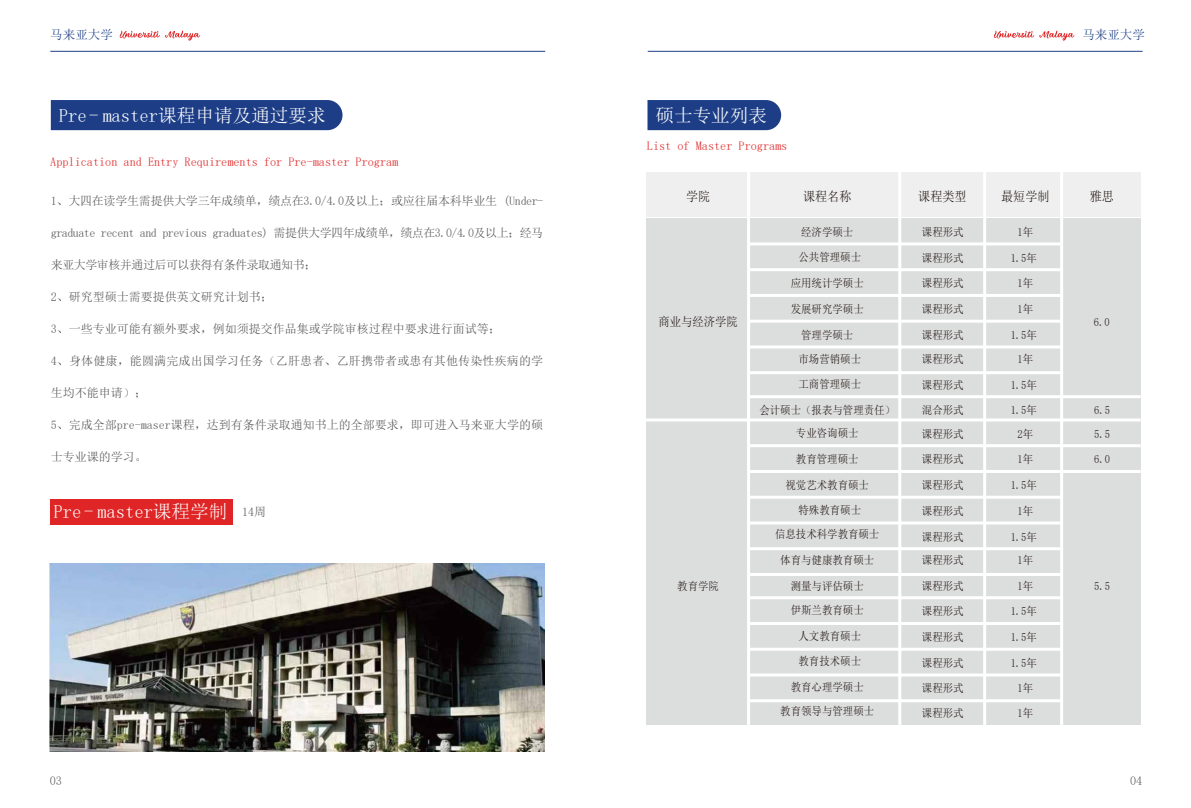
<style>
.page{position:relative;width:1191px;height:808px;background:#fff}
.page>*{position:absolute;margin:0;border:0;box-sizing:border-box;transform-origin:0 0}
.t1{font:18.6px "Alibaba Pu Hui Ti M G Bpc EUC H";color:#fff}
.t2{font:13.2px "Alibaba Pu Hui Ti R G Bpc EUC H";color:#221815;scale:.92 1}
.t3{font:12.5px "Alibaba Pu Hui Ti M G Bpc EUC H";color:#1d3e87}
.t4{font:12.4px "Alibaba Pu Hui Ti R G Bpc EUC H";color:#221815;scale:.92 1}
.t5{font:12.2px "Alibaba Pu Hui Ti R G Bpc EUC H";color:#df2525}
.t6{font:12.2px "Alibaba Pu Hui Ti R G Bpc EUC H";color:#595757}
.t7{font:12px "Alibaba Pu Hui Ti R G Bpc EUC H";color:#595757}
.t8{font:12px "Alibaba Pu Hui Ti R G Bpc EUC H";letter-spacing:-.04em;color:#595757}
.t9{font:12px "Alibaba Pu Hui Ti R G Bpc EUC H";letter-spacing:-.02em;color:#595757}
.t10{font:11.4px/24.1px "Alibaba Pu Hui Ti R G Bpc EUC H";color:#221815;text-align:center;scale:.92 1}
.s1{font-family:"Alibaba Pu Hui Ti R G Bpc EUC H";font-size:12px;color:#595757}
</style>
<div class="page">
<svg style="left:120px;top:31px;width:80px;height:10px"></svg>
<hr style="left:50px;top:51px;width:495px;height:1px;background:#1d3e87">
<svg style="left:994px;top:31px;width:80px;height:10px"></svg>
<hr style="left:647px;top:51px;width:495px;height:1px;background:#1d3e87">
<div style="left:51px;top:100px;width:291px;height:30px;background:#1d3e87"></div>
<div style="left:50px;top:499px;width:182px;height:25px;background:#df2525"></div>
<img style="left:49px;top:563px;width:496px;height:189px">
<div style="left:647px;top:100px;width:134px;height:30px;background:#1d3e87"></div>
<div style="left:646px;top:172px;width:494px;height:45px;background:#efefef"></div>
<div style="left:646px;top:219px;width:494px;height:506px;background:#dcdddd"></div>
<hr style="left:747px;top:171px;width:3px;height:554px;background:#fff">
<hr style="left:898px;top:171px;width:3px;height:554px;background:#fff">
<hr style="left:983px;top:171px;width:3px;height:554px;background:#fff">
<hr style="left:1060px;top:171px;width:3px;height:554px;background:#fff">
<hr style="left:748px;top:242px;width:312px;height:3px;background:#fff">
<hr style="left:749px;top:268px;width:312px;height:3px;background:#fff">
<hr style="left:749px;top:294px;width:312px;height:3px;background:#fff">
<hr style="left:749px;top:320px;width:312px;height:3px;background:#fff">
<hr style="left:749px;top:345px;width:312px;height:3px;background:#fff">
<hr style="left:749px;top:371px;width:312px;height:3px;background:#fff">
<hr style="left:749px;top:395px;width:391px;height:3px;background:#fff">
<hr style="left:645px;top:418px;width:495px;height:3px;background:#fff">
<hr style="left:749px;top:444px;width:391px;height:3px;background:#fff">
<hr style="left:749px;top:470px;width:391px;height:3px;background:#fff">
<hr style="left:749px;top:496px;width:312px;height:3px;background:#fff">
<hr style="left:749px;top:521px;width:312px;height:3px;background:#fff">
<hr style="left:749px;top:547px;width:311px;height:3px;background:#fff">
<hr style="left:749px;top:573px;width:312px;height:3px;background:#fff">
<hr style="left:749px;top:596px;width:312px;height:3px;background:#fff">
<hr style="left:749px;top:622px;width:312px;height:3px;background:#fff">
<hr style="left:749px;top:648px;width:312px;height:3px;background:#fff">
<hr style="left:749px;top:673px;width:312px;height:3px;background:#fff">
<hr style="left:749px;top:699px;width:312px;height:3px;background:#fff">
<p class="t3" style="left:50px;top:28px;width:64px">马来亚大学</p>
<p class="t3" style="left:1082px;top:28px;width:64px">马来亚大学</p>
<h1 class="t1" style="left:59px;top:106px;width:269px">Pre - master课程申请及通过要求</h1>
<p class="t5" style="left:50px;top:156px;width:349px">Application and Entry Requirements for Pre-master Program</p>
<p class="t9" style="left:51px;top:195px;width:494px">1、大四在读学生需提供大学三年成绩单，绩点在3.0/4.0及以上；或应往届本科毕业生 (Under-</p>
<p class="t8" style="left:51px;top:227px;width:494px">graduate recent and previous graduates) 需提供大学四年成绩单，绩点在3.0/4.0及以上；经马</p>
<p class="t8" style="left:51px;top:259px;width:267px">来亚大学审核并通过后可以获得有条件录取通知书；</p>
<p class="t7" style="left:51px;top:291px;width:223px">2、研究型硕士需要提供英文研究计划书；</p>
<p class="t7" style="left:51px;top:323px;width:451px">3、一些专业可能有额外要求，例如须提交作品集或学院审核过程中要求进行面试等；</p>
<p class="t7" style="left:51px;top:355px;width:494px">4、身体健康，能圆满完成出国学习任务（乙肝患者、乙肝携带者或患有其他传染性疾病的学</p>
<p class="t7" style="left:51px;top:387px;width:97px">生均不能申请）；</p>
<p class="t7" style="left:51px;top:419px;width:493px">5、完成全部pre-maser课程，达到有条件录取通知书上的全部要求，即可进入马来亚大学的硕</p>
<p class="t7" style="left:51px;top:451px;width:97px">士专业课的学习。</p>
<h1 class="t1" style="left:53px;top:502px;width:214px">Pre - master课程学制 <span class="s1">14周</span></h1>
<h1 class="t1" style="left:655px;top:106px;width:113px">硕士专业列表</h1>
<p class="t5" style="left:647px;top:139px;width:142px">List of Master Programs</p>
<p class="t2" style="left:686px;top:189px;width:28px">学院</p>
<p class="t2" style="left:803px;top:189px;width:54px">课程名称</p>
<p class="t2" style="left:918px;top:189px;width:54px">课程类型</p>
<p class="t2" style="left:1001px;top:189px;width:54px">最短学制</p>
<p class="t4" style="left:658px;top:315px;width:88px">商业与经济学院</p>
<p class="t10" style="left:677px;top:574px;width:47px">教育学院</p>
<p class="t10" style="left:801px;top:219px;width:58px">经济学硕士</p>
<p class="t10" style="left:922px;top:220px;width:47px">课程形式</p>
<p class="t10" style="left:1017px;top:220px;width:19px">1年</p>
<p class="t10" style="left:798px;top:245px;width:70px">公共管理硕士</p>
<p class="t10" style="left:922px;top:246px;width:47px">课程形式</p>
<p class="t10" style="left:1010px;top:246px;width:30px">1.5年</p>
<p class="t10" style="left:790px;top:271px;width:81px">应用统计学硕士</p>
<p class="t10" style="left:922px;top:271px;width:47px">课程形式</p>
<p class="t10" style="left:1017px;top:271px;width:19px">1年</p>
<p class="t10" style="left:790px;top:297px;width:81px">发展研究学硕士</p>
<p class="t10" style="left:922px;top:297px;width:47px">课程形式</p>
<p class="t10" style="left:1017px;top:297px;width:19px">1年</p>
<p class="t10" style="left:801px;top:323px;width:58px">管理学硕士</p>
<p class="t10" style="left:922px;top:323px;width:47px">课程形式</p>
<p class="t10" style="left:1010px;top:323px;width:30px">1.5年</p>
<p class="t10" style="left:798px;top:347px;width:70px">市场营销硕士</p>
<p class="t10" style="left:922px;top:347px;width:47px">课程形式</p>
<p class="t10" style="left:1017px;top:347px;width:19px">1年</p>
<p class="t10" style="left:798px;top:372px;width:70px">工商管理硕士</p>
<p class="t10" style="left:922px;top:372px;width:47px">课程形式</p>
<p class="t10" style="left:1010px;top:372px;width:30px">1.5年</p>
<p class="t10" style="left:759px;top:398px;width:149px">会计硕士（报表与管理责任）</p>
<p class="t10" style="left:922px;top:398px;width:47px">混合形式</p>
<p class="t10" style="left:1010px;top:398px;width:30px">1.5年</p>
<p class="t10" style="left:796px;top:421px;width:70px">专业咨询硕士</p>
<p class="t10" style="left:922px;top:421px;width:47px">课程形式</p>
<p class="t10" style="left:1017px;top:421px;width:19px">2年</p>
<p class="t10" style="left:796px;top:447px;width:70px">教育管理硕士</p>
<p class="t10" style="left:785px;top:472px;width:92px">视觉艺术教育硕士</p>
<p class="t10" style="left:775px;top:498px;width:115px">特殊教育硕士<br>信息技术科学教育硕士</p>
<p class="t10" style="left:780px;top:548px;width:104px">体育与健康教育硕士</p>
<p class="t10" style="left:790px;top:574px;width:81px;line-height:24.4px;text-align:left">测量与评估硕士伊斯兰教育硕士</p>
<p class="t10" style="left:798px;top:624px;width:70px">人文教育硕士</p>
<p class="t10" style="left:798px;top:649px;width:70px">教育技术硕士</p>
<p class="t10" style="left:780px;top:675px;width:104px">教育心理学硕士<br>教育领导与管理硕士</p>
<p class="t10" style="left:922px;top:447px;width:47px">课程形式</p>
<p class="t10" style="left:1017px;top:447px;width:19px">1年</p>
<p class="t10" style="left:922px;top:473px;width:47px">课程形式</p>
<p class="t10" style="left:1010px;top:473px;width:30px">1.5年</p>
<p class="t10" style="left:922px;top:499px;width:47px">课程形式</p>
<p class="t10" style="left:1017px;top:499px;width:19px">1年</p>
<p class="t10" style="left:922px;top:524px;width:47px">课程形式</p>
<p class="t10" style="left:1010px;top:524px;width:30px">1.5年</p>
<p class="t10" style="left:922px;top:548px;width:47px">课程形式</p>
<p class="t10" style="left:1017px;top:548px;width:19px">1年</p>
<p class="t10" style="left:922px;top:573px;width:47px">课程形式</p>
<p class="t10" style="left:1017px;top:573px;width:19px">1年</p>
<p class="t10" style="left:922px;top:599px;width:47px">课程形式</p>
<p class="t10" style="left:1010px;top:599px;width:30px">1.5年</p>
<p class="t10" style="left:922px;top:625px;width:47px">课程形式</p>
<p class="t10" style="left:1010px;top:625px;width:30px">1.5年</p>
<p class="t10" style="left:922px;top:651px;width:47px">课程形式</p>
<p class="t10" style="left:1010px;top:651px;width:30px">1.5年</p>
<p class="t10" style="left:922px;top:675px;width:47px">课程形式</p>
<p class="t10" style="left:1017px;top:675px;width:19px">1年</p>
<p class="t10" style="left:922px;top:700px;width:47px">课程形式</p>
<p class="t10" style="left:1017px;top:700px;width:19px">1年</p>
<p class="t2" style="left:1089px;top:189px;width:28px">雅思</p>
<p class="t10" style="left:1094px;top:309px;width:19px">6.0</p>
<p class="t10" style="left:1094px;top:398px;width:19px">6.5</p>
<p class="t10" style="left:1094px;top:422px;width:19px">5.5</p>
<p class="t10" style="left:1094px;top:446px;width:19px">6.0</p>
<p class="t10" style="left:1094px;top:574px;width:19px">5.5</p>
<p class="t6" style="left:50px;top:775px;width:14px">03</p>
<p class="t6" style="left:1130px;top:775px;width:14px">04</p>
</div>
